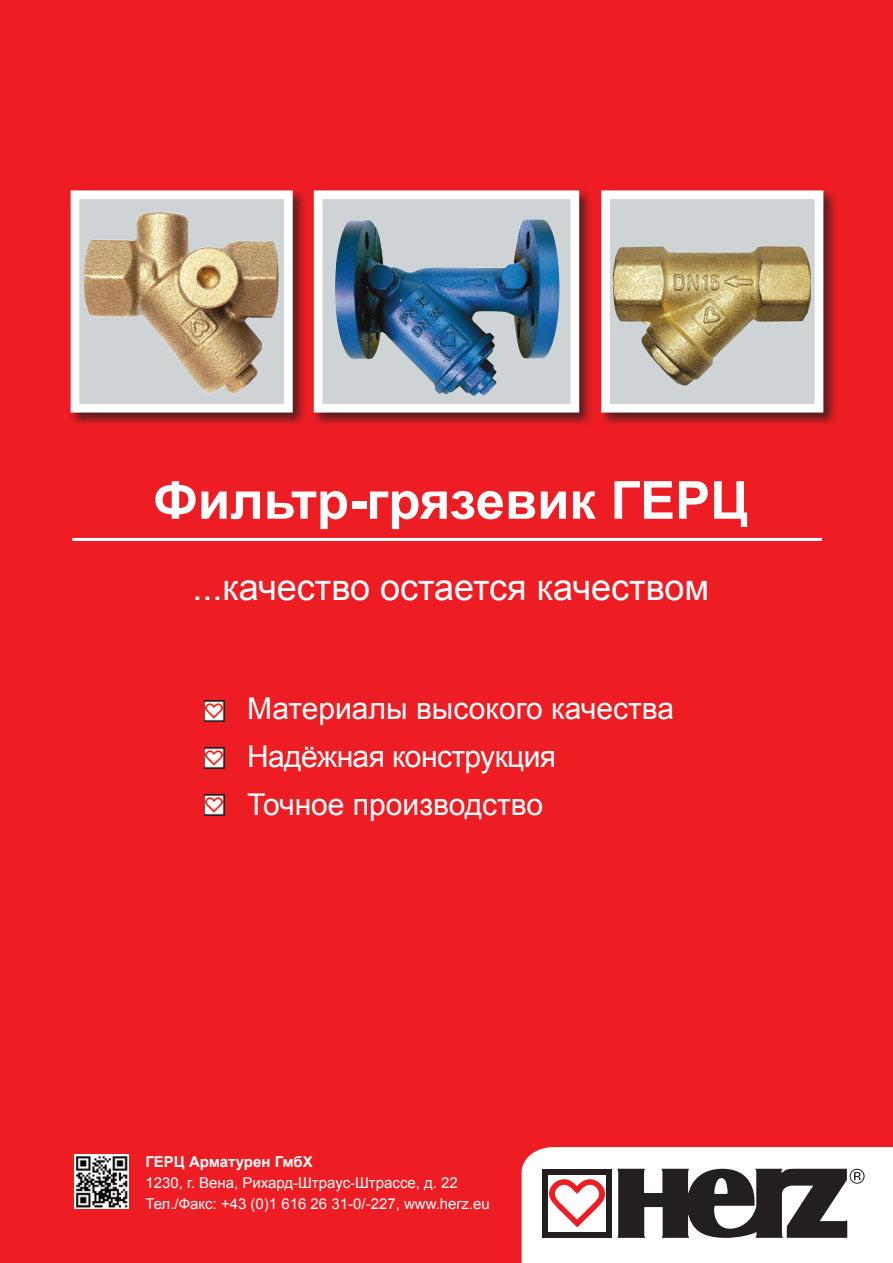
<style>
.page{position:relative;width:893px;height:1263px;background:#ee1d23}
.page>*{position:absolute;margin:0;border:0;box-sizing:border-box;transform-origin:0 0}
.t1{font:700 52.5px "Arial";color:#fff}
.t2{font:36px "Arial";color:#fff}
.t3{font:30px/48px "Arial";color:#fff}
.t4{font:15px/21px "Arial";color:#fff}
.t5{font:700 15px "Arial";color:#fff}
</style>
<div class="page">
<svg style="left:522px;top:1147px;width:371px;height:116px;background:#bfb9b9"></svg>
<div style="left:542px;top:1171px;width:6px;height:64px;background:#231f20"></div>
<div style="left:606px;top:1172px;width:6px;height:64px;background:#231f20"></div>
<div style="left:542px;top:1169px;width:70px;height:5px;background:#231f20"></div>
<div style="left:542px;top:1232px;width:70px;height:6px;background:#231f20"></div>
<div style="left:599px;top:188px;width:239px;height:239px;background:#231f20;opacity:.75"></div>
<div style="left:601px;top:190px;width:222px;height:223px;background:#ced3d5;border:9px solid #fff"></div>
<div style="left:311px;top:188px;width:283px;height:239px;background:#231f20;opacity:.75"></div>
<div style="left:314px;top:190px;width:265px;height:223px;background:#ced3d5;border:9px solid #fff"></div>
<div style="left:68px;top:188px;width:239px;height:239px;background:#231f20;opacity:.75"></div>
<hr style="left:72px;top:538px;width:750px;height:3px;background:#fff">
<img style="left:205px;top:700px;width:20px;height:22px">
<img style="left:205px;top:794px;width:20px;height:21px">
<img style="left:205px;top:747px;width:20px;height:22px">
<img style="left:335px;top:219px;width:225px;height:177px">
<img style="left:68px;top:190px;width:236px;height:223px">
<img style="left:609px;top:243px;width:207px;height:145px">
<img style="left:74px;top:1154px;width:55px;height:55px">
<h1 class="t1" style="left:153px;top:465px;width:597px">Фильтр-грязевик ГЕРЦ</h1>
<h2 class="t2" style="left:192px;top:563px;width:518px">...качество остается качеством</h2>
<h3 class="t3" style="left:247px;top:685px;width:429px">Материалы высокого качества<br>Надёжная конструкция<br>Точное производство</h3>
<p class="t5" style="left:145px;top:1151px;width:169px">ГЕРЦ Арматурен ГмбХ</p>
<p class="t4" style="left:145px;top:1172px;width:346px">1230, г. Вена, Рихард-Штраус-Штрассе, д. 22<br>Тел./Факс: +43 (0)1 616 26 31-0/-227, www.herz.eu</p>
</div>
